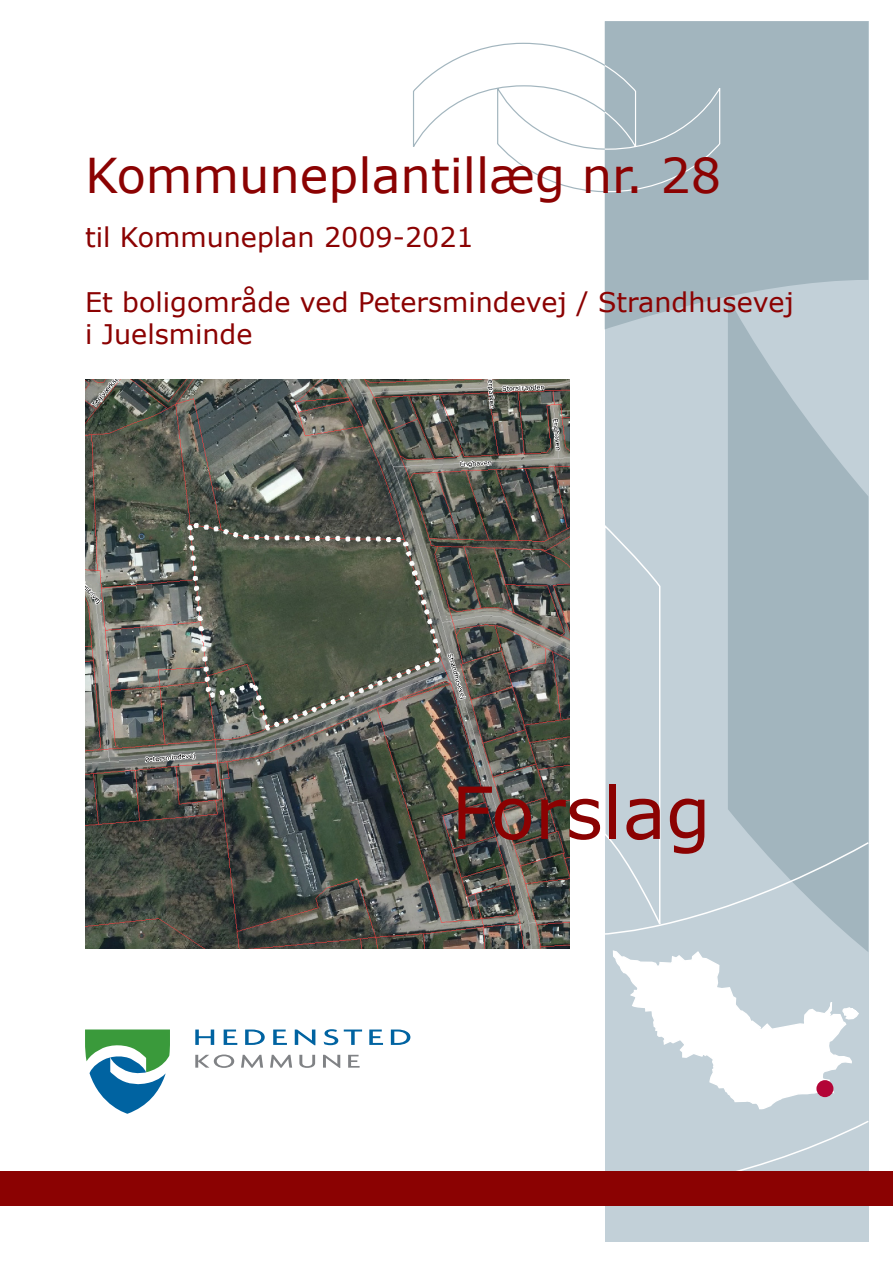
<style>
.page{position:relative;width:893px;height:1263px;background:#fff}
.page>*{position:absolute;margin:0;border:0;box-sizing:border-box;transform-origin:0 0}
.Overskrift_Stor_blå{font:72px "Verdana";color:#8b0202}
.Overskrift_Stor_blå-2{font:48px "Verdana";color:#8b0202}
.Overskrift_Stor_blå-3{font:27px "Verdana";color:#8b0202}
</style>
<div class="page">
<div style="left:605px;top:21px;width:263px;height:1221px;background:#c2d0d8"></div>
<div style="left:605px;top:21px;width:263px;height:308px;background:#a2b5be"></div>
<svg style="left:728px;top:297px;width:140px;height:227px;fill:#a2b5be"></svg>
<svg style="left:605px;top:524px;width:264px;height:647px"></svg>
<svg style="left:413px;top:42px;width:308px;height:151px"></svg>
<div style="left:0;top:1171px;width:893px;height:34px;background:#8b0202"></div>
<svg style="left:613px;top:950px;width:246px;height:159px"></svg>
<div style="left:816px;top:1080px;width:17px;height:17px;background:#b30437;border-radius:50%"></div>
<svg style="left:85px;top:1029px;width:85px;height:85px"></svg>
<svg style="left:195px;top:1029px;width:215px;height:16px"></svg>
<svg style="left:195px;top:1054px;width:165px;height:14px"></svg>
<img style="left:85px;top:380px;width:485px;height:568px">
<p class="Overskrift_Stor_blå-2" style="left:85px;top:143px;width:638px">Kommuneplantillæg nr. 28</p>
<p class="Overskrift_Stor_blå-3" style="left:85px;top:219px;width:390px">til Kommuneplan 2009-2021</p>
<p class="Overskrift_Stor_blå-3" style="left:85px;top:283px;width:710px">Et boligområde ved Petersmindevej / Strandhusevej</p>
<p class="Overskrift_Stor_blå-3" style="left:85px;top:316px;width:169px">i Juelsminde</p>
<p class="Overskrift_Stor_blå" style="left:451px;top:763px;width:261px">Forslag</p>
</div>
